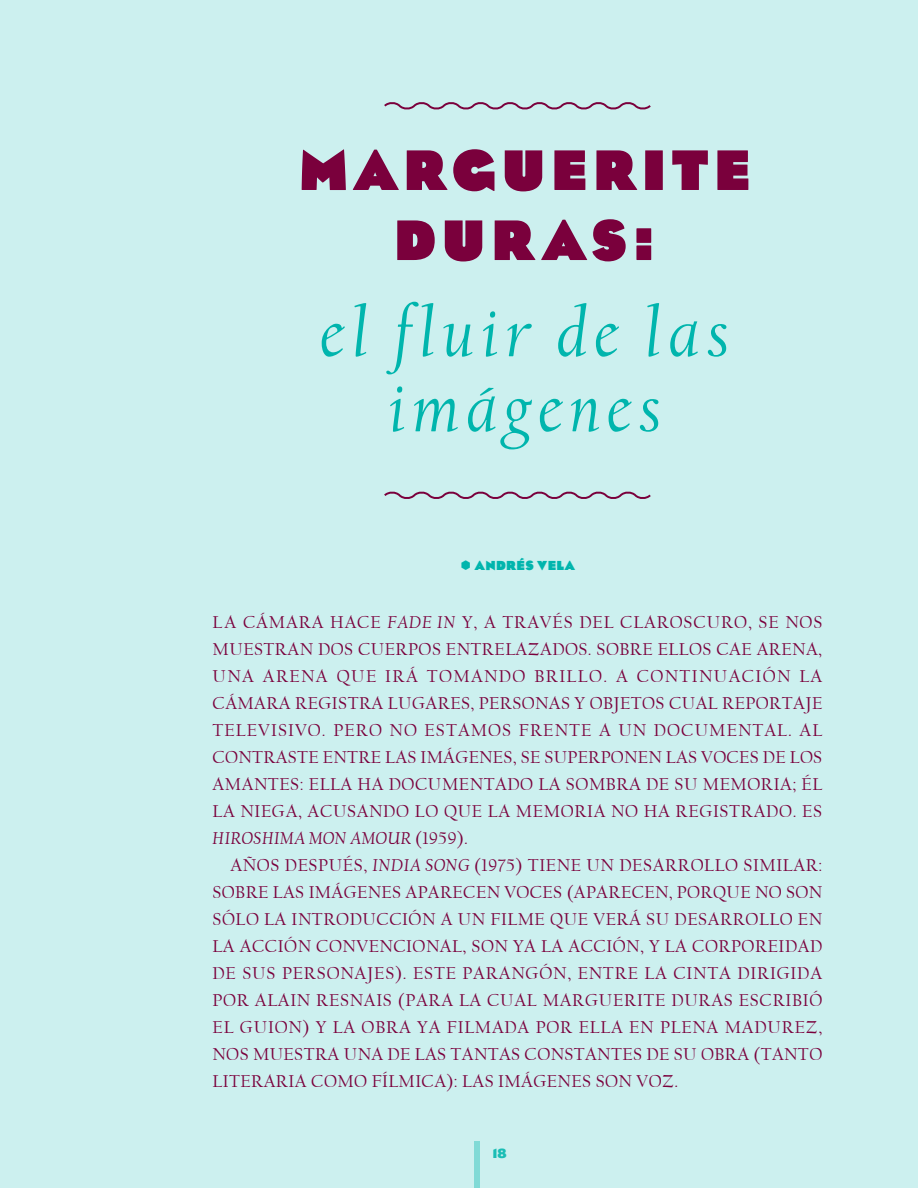
<style>
.page{position:relative;width:918px;height:1188px;background:#ccf0ef}
.page>*{position:absolute;margin:0;border:0;box-sizing:border-box;transform-origin:0 0}
.t1{font:italic 71.55px/75px "Californian FB";letter-spacing:.095em;color:#00b5ad;text-align:center}
.t2{font:900 58.35px/70.1px "Eagle";letter-spacing:.095em;color:#7a003c;text-align:center}
.t3{font:18px/27px "Californian FB";letter-spacing:.025em;color:#7a003c;text-align:justify}
.t4{font:900 13.5px "Eagle";letter-spacing:.025em;color:#00b5ad}
.t5{font:700 13.5px "Eagle";color:#1abdb5}
.s1{font-style:italic}
</style>
<div class="page">
<svg style="left:384px;top:491px;width:267px;height:8px"></svg>
<svg style="left:384px;top:102px;width:267px;height:8px"></svg>
<div style="left:474px;top:1142px;width:6px;height:46px;background:#80dad6"></div>
<h2 class="t2" style="left:299px;top:135px;width:448px">MARGUERITE<br>DURAS:</h2>
<h1 class="t1" style="left:320px;top:297px;width:411px">el fluir de las imágenes</h1>
<p class="t4" style="left:475px;top:557px;width:102px">ANDRÉS VELA</p>
<p class="t3" style="left:213px;top:609px;width:611px">LA CÁMARA HACE <span class="s1">FADE IN</span> Y, A TRAVÉS DEL CLAROSCURO, SE NOS MUESTRAN DOS CUERPOS ENTRELAZADOS. SOBRE ELLOS CAE ARENA, UNA ARENA QUE IRÁ TOMANDO BRILLO. A CONTINUACIÓN LA CÁMARA REGISTRA LUGARES, PERSONAS Y OBJETOS CUAL REPORTAJE TELEVISIVO. PERO NO ESTAMOS FRENTE A UN DOCUMENTAL. AL CONTRASTE ENTRE LAS IMÁGENES, SE SUPERPONEN LAS VOCES DE LOS AMANTES: ELLA HA DOCUMENTADO LA SOMBRA DE SU MEMORIA; ÉL LA NIEGA, ACUSANDO LO QUE LA MEMORIA NO HA REGISTRADO. ES <span class="s1">HIROSHIMA MON AMOUR</span> (1959).</p>
<p class="t3" style="left:213px;top:852px;width:611px;text-indent:18px">AÑOS DESPUÉS, <span class="s1">INDIA SONG</span> (1975) TIENE UN DESARROLLO SIMILAR:<br>SOBRE LAS IMÁGENES APARECEN VOCES (APARECEN, PORQUE NO SON SÓLO LA INTRODUCCIÓN A UN FILME QUE VERÁ SU DESARROLLO EN LA ACCIÓN CONVENCIONAL, SON YA LA ACCIÓN, Y LA CORPOREIDAD DE SUS PERSONAJES). ESTE PARANGÓN, ENTRE LA CINTA DIRIGIDA POR ALAIN RESNAIS (PARA LA CUAL MARGUERITE DURAS ESCRIBIÓ EL GUION) Y LA OBRA YA FILMADA POR ELLA EN PLENA MADUREZ, NOS MUESTRA UNA DE LAS TANTAS CONSTANTES DE SU OBRA (TANTO LITERARIA COMO FÍLMICA): LAS IMÁGENES SON VOZ.</p>
<p class="t5" style="left:492px;top:1146px;width:16px">18</p>
</div>
